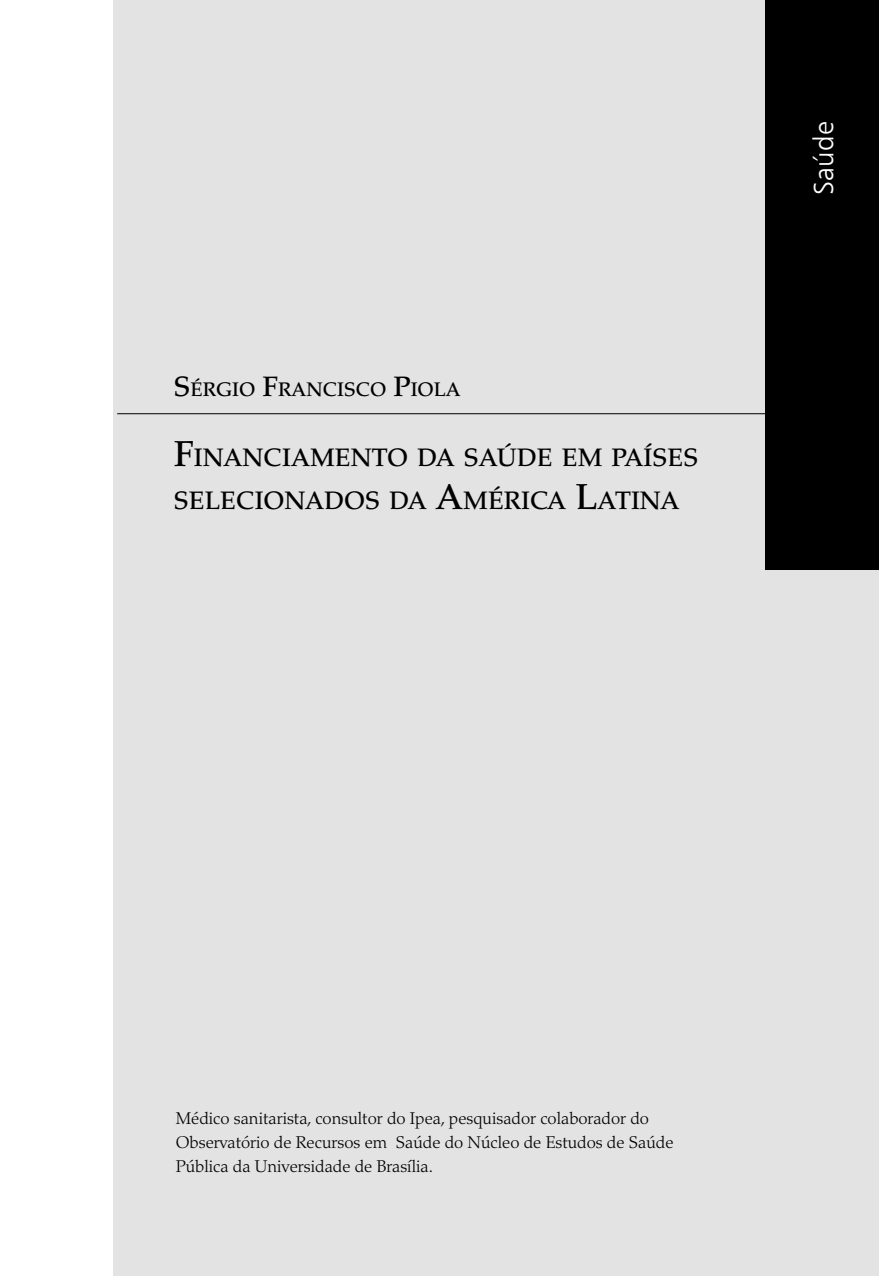
<style>
.page{position:relative;width:879px;height:1276px;background:#fff}
.page>*{position:absolute;margin:0;border:0;box-sizing:border-box;transform-origin:0 0}
.t1{font:28px "Humanist 777 BT Light B";color:#fff}
.t2{font:500 25.2px/43.2px "Palatino LT Std";color:#000}
.t3{font:500 19.6px "Palatino LT Std";color:#000}
.t4{font:300 17px/24px "Palatino LT Std";color:#000}
.s1{font-size:28px}
.s2{font-size:36px}
</style>
<div class="page">
<div style="left:113px;top:0;width:766px;height:1276px;background:#e3e3e3"></div>
<hr style="left:117px;top:413px;width:652px;height:1px;background:#000">
<div style="left:765px;top:0;width:114px;height:569px;background:#000"></div>
<p class="t3" style="left:174px;top:378px;width:288px"><span class="s1">S</span>ÉRGIO <span class="s1">F</span>RANCISCO <span class="s1">P</span>IOLA</p>
<h2 class="t2" style="left:174px;top:436px;width:523px"><span class="s2">F</span>INANCIAMENTO DA SAÚDE EM PAÍSES<br>SELECIONADOS DA <span class="s2">A</span>MÉRICA <span class="s2">L</span>ATINA</h2>
<h1 class="t1" style="left:806px;top:195px;width:74px;rotate:-90deg">Saúde</h1>
<p class="t4" style="left:176px;top:1106px;width:499px">Médico sanitarista, consultor do Ipea, pesquisador colaborador do<br>Observatório de Recursos em Saúde do Núcleo de Estudos de Saúde<br>Pública da Universidade de Brasília.</p>
</div>
